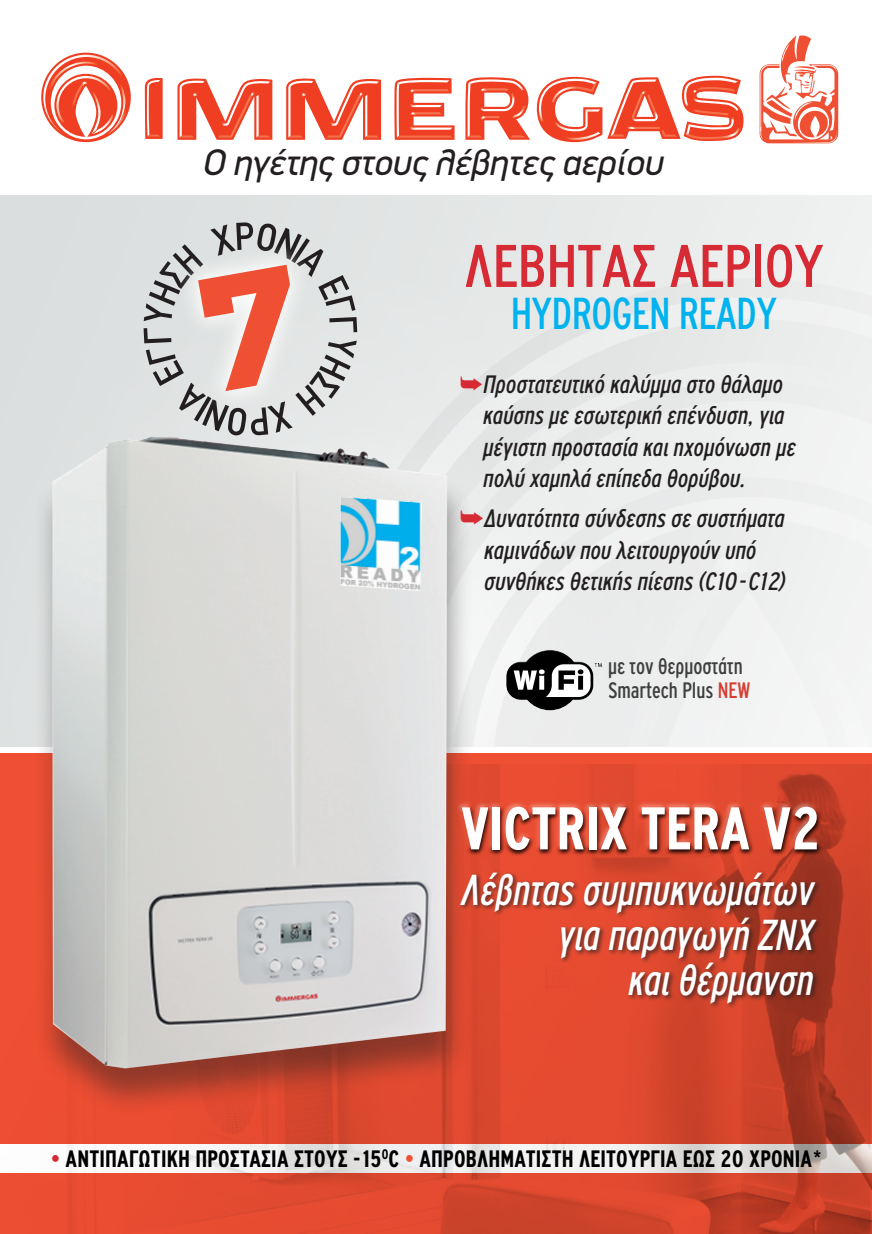
<style>
.page{position:relative;width:872px;height:1234px;background:#fff}
.page>*{position:absolute;margin:0;border:0;box-sizing:border-box;transform-origin:0 0}
.t1{font:64.5px "PF Highway Gothic X Cond";color:#d62a35}
.t2{font:700 64.5px "PF Highway Gothic X Cond";color:#fff;scale:.96 1}
.t3{font:48px "PF Highway Gothic X Cond";color:#00b3ef;scale:.93 1}
.t4{font:italic 46.5px "PF Highway Gothic X Cond";color:#fff;scale:.93 1}
.t5{font:italic 37.2px "PF Din Display";color:#231f20}
.t6{font:italic 27px/31.5px "PF Highway Gothic X Cond";color:#231f20}
.t7{font:700 25.5px "PF Highway Gothic X Cond";letter-spacing:.01em;color:#000001;scale:.94 1}
.t8{font:24px "PF Highway Gothic X Cond";color:#3e3e3f;scale:.95 1}
.s1{color:#d62a35}
.s2{color:#d53f33}
.s3{color:#ef4f33}
</style>
<div class="page">
<div style="left:0;top:196px;width:872px;height:550px;background:linear-gradient(to right,#d9dcdc,#eff0f0)"></div>
<div style="left:357px;top:278px;width:515px;height:19px;background:#e7e9e9"></div>
<div style="left:357px;top:297px;width:515px;height:200px;background:#ebecec"></div>
<div style="left:498px;top:497px;width:374px;height:249px;background:#eef0f0"></div>
<div style="left:800px;top:629px;width:72px;height:117px;background:#f3f3f3"></div>
<div style="left:616px;top:552px;width:144px;height:194px;background:#eceeee"></div>
<img style="left:0;top:764px;width:872px;height:469px">
<img style="left:18px;top:405px;width:480px;height:718px">
<div style="left:458px;top:870px;width:364px;height:139px;background:#231f20;opacity:.75"></div>
<div style="left:455px;top:799px;width:366px;height:52px;background:#fff;opacity:.35"></div>
<div style="left:464px;top:804px;width:359px;height:53px;background:#231f20;opacity:.98"></div>
<svg style="left:759px;top:35px;width:79px;height:108px"></svg>
<svg style="left:145px;top:78px;width:18px;height:61px"></svg>
<svg style="left:177px;top:78px;width:95px;height:62px"></svg>
<svg style="left:286px;top:78px;width:95px;height:62px"></svg>
<svg style="left:394px;top:78px;width:60px;height:62px"></svg>
<svg style="left:465px;top:76px;width:278px;height:66px"></svg>
<svg style="left:41px;top:53px;width:90px;height:89px"></svg>
<div style="left:506px;top:649px;width:96px;height:43px;background:#fff;opacity:.75"></div>
<div style="left:506px;top:659px;width:96px;height:51px;background:#231f20;opacity:.75"></div>
<svg style="left:144px;top:222px;width:213px;height:213px;background:#cdbbb8"></svg>
<img style="left:340px;top:496px;width:82px;height:95px">
<p class="t5" style="left:203px;top:140px;width:462px">Ο ηγέτης στους λέβητες αερίου</p>
<p class="t1" style="left:464px;top:233px;width:361px">ΛΈΒΗΤAΣ ΑΕΡΙΟΥ</p>
<p class="t3" style="left:511px;top:289px;width:287px">HYDROGEN READY</p>
<p class="t6" style="left:483px;top:368px;width:314px;text-indent:-23px"><span class="s1">➥</span>Προστατευτικό καλύμμα στο θάλαμο καύσης με εσωτερική επένδυση, για μέγιστη προστασία και ηχομόνωση με πολύ χαμηλά επίπεδα θορύβου.</p>
<p class="t6" style="left:484px;top:503px;width:302px;text-indent:-24px"><span class="s1">➥</span>Δυνατότητα σύνδεσης σε συστήματα καμινάδων που λειτουργούν υπό συνθήκες θετικής πίεσης (C10 - C12)</p>
<p class="t8" style="left:608px;top:653px;width:143px">με τον θερμοστάτη</p>
<p class="t8" style="left:608px;top:677px;width:151px">Smartech Plus <span class="s2">NEW</span></p>
<h1 class="t2" style="left:460px;top:795px;width:377px">VICTRIX TERA V2</h1>
<p class="t4" style="left:461px;top:866px;width:381px">Λέβητας συμπυκνωμάτων</p>
<p class="t4" style="left:558px;top:911px;width:276px">για παραγωγή ΖΝΧ</p>
<p class="t4" style="left:628px;top:956px;width:201px">και θέρμανση</p>
<p class="t7" style="left:51px;top:1145px;width:822px"><span class="s1">•</span> ΑΝΤΙΠΑΓΩΤΙΚΉ ΠΡΟΣΤΑΣΊΑ ΣΤΟΥΣ -15<sup>0</sup>C <span class="s3">•</span> ΑΠΡΟΒΛΗΜΆΤΙΣΤΗ ΛΕΙΤΟΥΡΓΊΑ ΈΩΣ 20 ΧΡΌΝΙΑ*</p>
</div>
